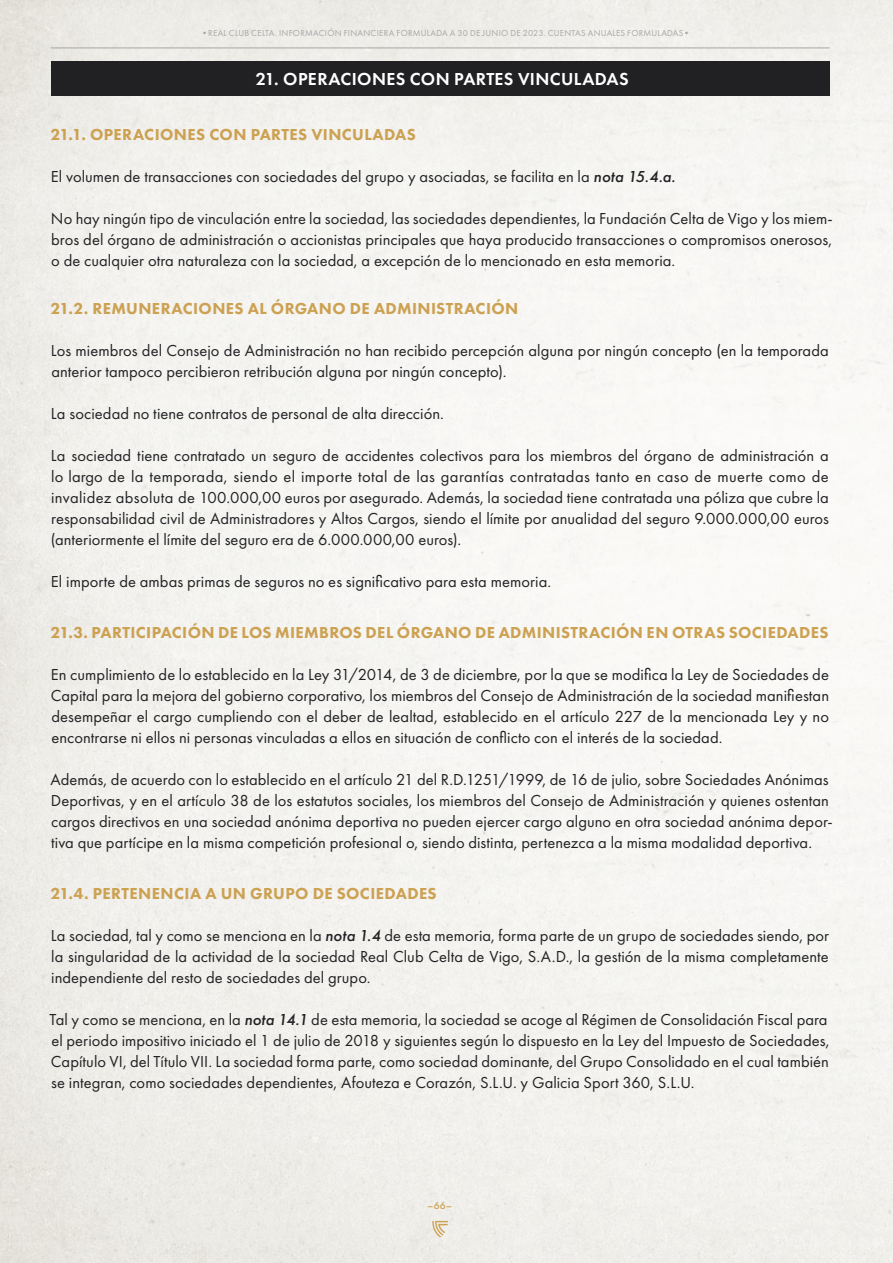
<style>
.page{position:relative;width:893px;height:1263px;background:#fff}
.page>*{position:absolute;margin:0;border:0;box-sizing:border-box;transform-origin:0 0}
.t1{font:600 18px "Futura PT";letter-spacing:.02em;color:#fff}
.t2{font:16.5px/21px "Futura PT";letter-spacing:.005em;color:#212124;text-align:justify}
.t3{font:800 16.5px "Futura PT";letter-spacing:.02em;color:#cca152}
.t4{font:500 10.5px "Futura PT";color:#cca152}
.t5{font:9px "Futura PT";letter-spacing:.03em;color:#a6a6a7}
.s1{font-weight:500;font-style:italic}
</style>
<div class="page">
<img style="left:0;top:0;width:893px;height:1263px">
<svg style="left:432px;top:1221px;width:16px;height:16px"></svg>
<hr style="left:51px;top:48px;width:778px;height:1px;background:#a6a6a7">
<div style="left:51px;top:62px;width:778px;height:34px;background:#212124"></div>
<p class="t5" style="left:200px;top:28px;width:493px">•REAL CLUB CELTA. INFORMACIÓN FINANCIERA FORMULADA A 30 DE JUNIO DE 2023. CUENTAS ANUALES FORMULADAS•</p>
<p class="t1" style="left:256px;top:67px;width:374px">21. OPERACIONES CON PARTES VINCULADAS</p>
<p class="t3" style="left:50px;top:124px;width:367px">21.1. OPERACIONES CON PARTES VINCULADAS</p>
<p class="t2" style="left:51px;top:166px;width:626px">El volumen de transacciones con sociedades del grupo y asociadas, se facilita en la <span class="s1">nota 15.4.a.</span></p>
<p class="t2" style="left:51px;top:208px;width:783px">No hay ningún tipo de vinculación entre la sociedad, las sociedades dependientes, la Fundación Celta de Vigo y los miem&shy;bros del órgano de administración o accionistas principales que haya producido transacciones o compromisos onerosos, o de cualquier otra naturaleza con la sociedad, a excepción de lo mencionado en esta memoria.</p>
<p class="t3" style="left:50px;top:298px;width:469px">21.2. REMUNERACIONES AL ÓRGANO DE ADMINISTRACIÓN</p>
<p class="t2" style="left:51px;top:340px;width:779px">Los miembros del Consejo de Administración no han recibido percepción alguna por ningún concepto (en la temporada anterior tampoco percibieron retribución alguna por ningún concepto).</p>
<p class="t2" style="left:51px;top:403px;width:394px">La sociedad no tiene contratos de personal de alta dirección.</p>
<p class="t2" style="left:51px;top:445px;width:780px">La sociedad tiene contratado un seguro de accidentes colectivos para los miembros del órgano de administración a lo largo de la temporada, siendo el importe total de las garantías contratadas tanto en caso de muerte como de invalidez absoluta de 100.000,00 euros por asegurado. Además, la sociedad tiene contratada una póliza que cubre la responsabilidad civil de Administradores y Altos Cargos, siendo el límite por anualidad del seguro 9.000.000,00 euros (anteriormente el límite del seguro era de 6.000.000,00 euros).</p>
<p class="t2" style="left:51px;top:571px;width:502px">El importe de ambas primas de seguros no es significativo para esta memoria.</p>
<p class="t3" style="left:50px;top:622px;width:780px">21.3. PARTICIPACIÓN DE LOS MIEMBROS DEL ÓRGANO DE ADMINISTRACIÓN EN OTRAS SOCIEDADES</p>
<p class="t2" style="left:51px;top:664px;width:780px">En cumplimiento de lo establecido en la Ley 31/2014, de 3 de diciembre, por la que se modifica la Ley de Sociedades de Capital para la mejora del gobierno corporativo, los miembros del Consejo de Administración de la sociedad manifiestan desempeñar el cargo cumpliendo con el deber de lealtad, establecido en el artículo 227 de la mencionada Ley y no encontrarse ni ellos ni personas vinculadas a ellos en situación de conflicto con el interés de la sociedad.</p>
<p class="t2" style="left:51px;top:769px;width:784px;text-align:left">Además, de acuerdo con lo establecido en el artículo 21 del R.D.1251/1999, de 16 de julio, sobre Sociedades Anónimas Deportivas, y en el artículo 38 de los estatutos sociales, los miembros del Consejo de Administración y quienes ostentan cargos directivos en una sociedad anónima deportiva no pueden ejercer cargo alguno en otra sociedad anónima depor&shy;tiva que partícipe en la misma competición profesional o, siendo distinta, pertenezca a la misma modalidad deportiva.</p>
<p class="t3" style="left:50px;top:883px;width:388px">21.4. PERTENENCIA A UN GRUPO DE SOCIEDADES</p>
<p class="t2" style="left:51px;top:925px;width:780px">La sociedad, tal y como se menciona en la <span class="s1">nota 1.4</span> de esta memoria, forma parte de un grupo de sociedades siendo, por la singularidad de la actividad de la sociedad Real Club Celta de Vigo, S.A.D., la gestión de la misma completamente independiente del resto de sociedades del grupo.</p>
<p class="t2" style="left:49px;top:1009px;width:782px">Tal y como se menciona, en la <span class="s1">nota 14.1</span> de esta memoria, la sociedad se acoge al Régimen de Consolidación Fiscal para el periodo impositivo iniciado el 1 de julio de 2018 y siguientes según lo dispuesto en la Ley del Impuesto de Sociedades, Capítulo VI, del Título VII. La sociedad forma parte, como sociedad dominante, del Grupo Consolidado en el cual también se integran, como sociedades dependientes, Afouteza e Corazón, S.L.U. y Galicia Sport 360, S.L.U.</p>
<p class="t4" style="left:427px;top:1199px;width:27px">–66–</p>
</div>
